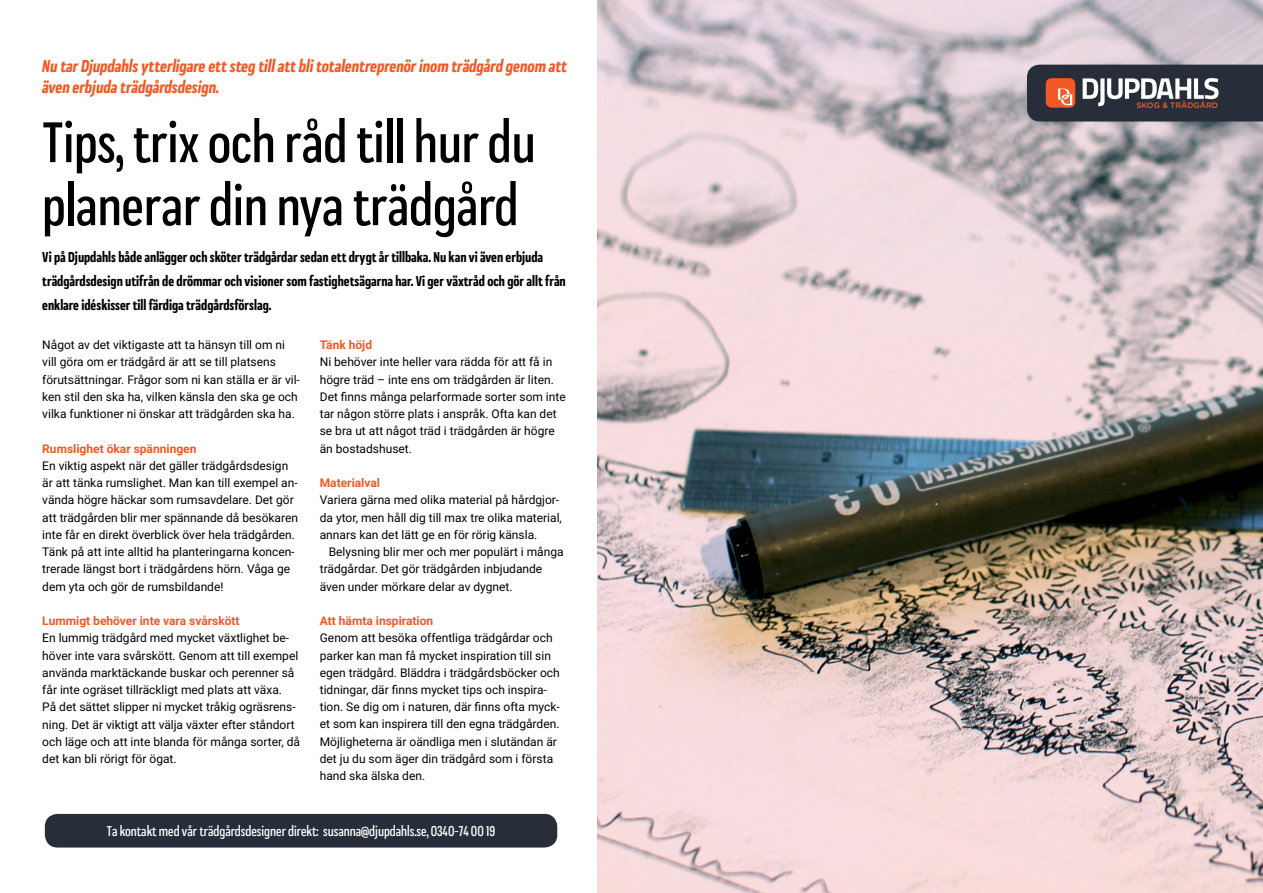
<style>
.page{position:relative;width:1263px;height:893px;background:#fff}
.page>*{position:absolute;margin:0;border:0;box-sizing:border-box;transform-origin:0 0}
.t1{font:500 condensed 60px/63px "Praktika";color:#000}
.t2{font:italic 700 condensed 18px/21.6px "Praktika";color:#f25924}
.t3{font:700 condensed 15px/24px "Praktika";color:#000}
.t4{font:500 condensed 15px "Praktika";color:#fff}
.t5{font:12px/17.2px "Roboto";color:#000}
.t6{font:700 12px "Roboto";color:#f25924}
.t7{font:500 7.95px "Gotham";color:#f25924}
</style>
<div class="page">
<div style="left:45px;top:814px;width:512px;height:33px;background:#272e39;border-radius:13px"></div>
<img style="left:598px;top:1px;width:665px;height:892px">
<svg style="left:1178px;top:496px;width:10px;height:17px"></svg>
<svg style="left:1027px;top:65px;width:236px;height:56px;background:#4e4b51"></svg>
<h2 class="t2" style="left:42px;top:53px;width:526px">Nu tar Djupdahls ytterligare ett steg till att bli totalentreprenör inom trädgård genom att även erbjuda trädgårdsdesign.</h2>
<h1 class="t1" style="left:42px;top:106px;width:494px">Tips, trix och råd till hur du planerar din nya trädgård</h1>
<p class="t3" style="left:42px;top:244px;width:525px">Vi på Djupdahls både anlägger och sköter trädgårdar sedan ett drygt år tillbaka. Nu kan vi även erbjuda trädgårdsdesign utifrån de drömmar och visioner som fastighetsägarna har. Vi ger växtråd och gör allt från enklare idéskisser till färdiga trädgårdsförslag.</p>
<p class="t5" style="left:42px;top:336px;width:259px">Något av det viktigaste att ta hänsyn till om ni vill göra om er trädgård är att se till platsens förutsättningar. Frågor som ni kan ställa er är vil&shy;ken stil den ska ha, vilken känsla den ska ge och vilka funktioner ni önskar att trädgården ska ha.</p>
<p class="t6" style="left:42px;top:440px;width:156px">Rumslighet ökar spänningen</p>
<p class="t5" style="left:42px;top:457px;width:257px">En viktig aspekt när det gäller trädgårdsdesign är att tänka rumslighet. Man kan till exempel an&shy;vända högre häckar som rumsavdelare. Det gör att trädgården blir mer spännande då besökaren inte får en direkt överblick över hela trädgården.<br>Tänk på att inte alltid ha planteringarna koncen&shy;trerade längst bort i trädgårdens hörn. Våga ge dem yta och gör de rumsbildande!</p>
<p class="t6" style="left:42px;top:612px;width:199px">Lummigt behöver inte vara svårskött</p>
<p class="t5" style="left:42px;top:629px;width:259px">En lummig trädgård med mycket växtlighet be&shy;höver inte vara svårskött. Genom att till exempel använda marktäckande buskar och perenner så får inte ogräset tillräckligt med plats att växa.<br>På det sättet slipper ni mycket tråkig ogräsrens&shy;ning. Det är viktigt att välja växter efter ståndort och läge och att inte blanda för många sorter, då det kan bli rörigt för ögat.</p>
<p class="t6" style="left:320px;top:336px;width:54px">Tänk höjd</p>
<p class="t5" style="left:320px;top:353px;width:247px">Ni behöver inte heller vara rädda för att få in högre träd – inte ens om trädgården är liten.<br>Det finns många pelarformade sorter som inte tar någon större plats i anspråk. Ofta kan det se bra ut att något träd i trädgården är högre än bostadshuset.</p>
<p class="t6" style="left:320px;top:474px;width:62px">Materialval</p>
<p class="t5" style="left:320px;top:491px;width:244px">Variera gärna med olika material på hårdgjor&shy;da ytor, men håll dig till max tre olika material, annars kan det lätt ge en för rörig känsla.</p>
<p class="t5" style="left:320px;top:543px;width:245px;text-indent:9px">Belysning blir mer och mer populärt i många trädgårdar. Det gör trädgården inbjudande även under mörkare delar av dygnet.</p>
<p class="t6" style="left:320px;top:612px;width:115px">Att hämta inspiration</p>
<p class="t5" style="left:320px;top:629px;width:241px">Genom att besöka offentliga trädgårdar och parker kan man få mycket inspiration till sin egen trädgård. Bläddra i trädgårdsböcker och tidningar, där finns mycket tips och inspira&shy;tion. Se dig om i naturen, där finns ofta myck&shy;et som kan inspirera till den egna trädgården.<br>Möjligheterna är oändliga men i slutändan är det ju du som äger din trädgård som i första hand ska älska den.</p>
<p class="t4" style="left:107px;top:820px;width:390px">Ta kontakt med vår trädgårdsdesigner direkt: susanna@djupdahls.se, 0340-74 00 19</p>
<p class="t7" style="left:1136px;top:100px;width:83px">SKOG &amp; TRÄDGÅRD</p>
</div>
